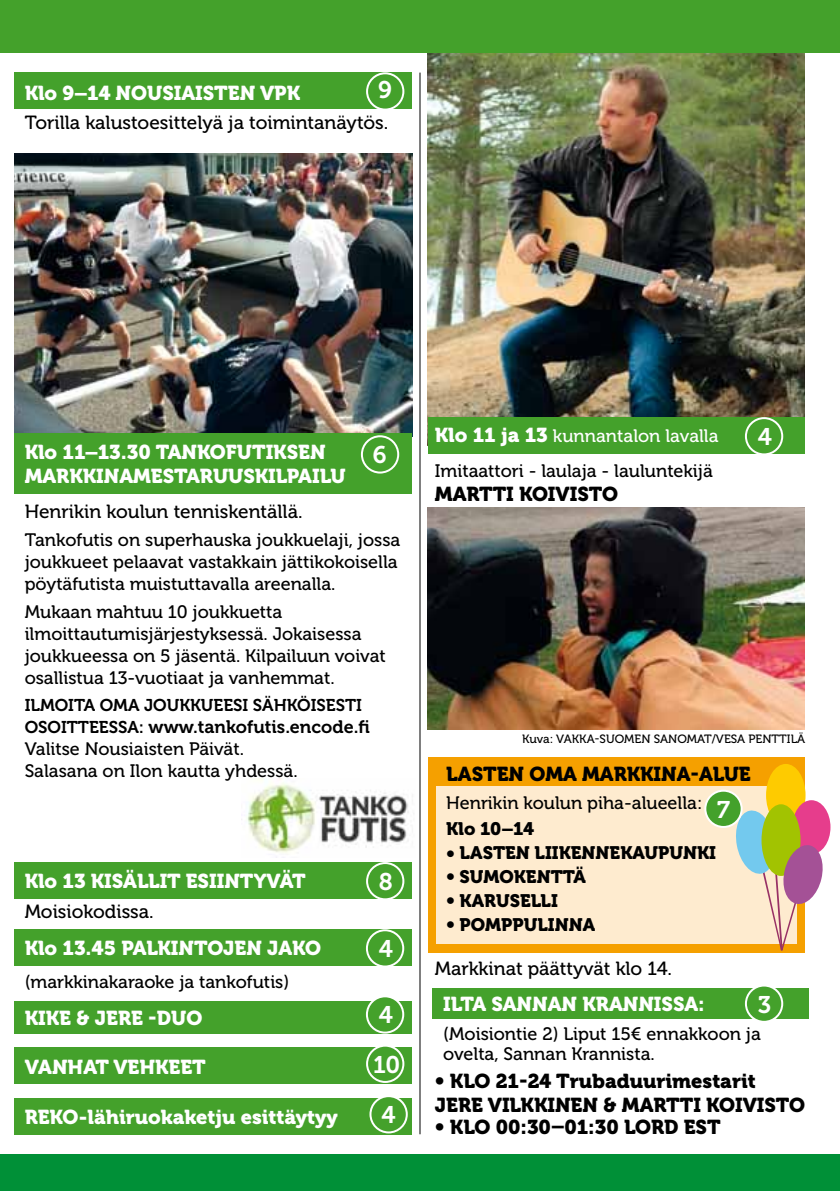
<style>
.page{position:relative;width:840px;height:1191px;background:#fff}
.page>*{position:absolute;margin:0;border:0;box-sizing:border-box;transform-origin:0 0}
.t1{font:24px "Museo 700";color:#fff}
.t2{font:20px/24px "Museo 900";color:#fff}
.t3{font:20px/24px "Museo 900";color:#000}
.t4{font:20px "Museo 900";letter-spacing:.02em;color:#fff}
.t5{font:19px "Museo 500";color:#000}
.t6{font:18px/22px "Museo 500";color:#000}
.t7{font:18px "Museo 900";color:#000}
.t8{font:18px "Museo 700";color:#000}
.t9{font:18px "Museo 900";letter-spacing:.04em;color:#000}
.t10{font:17px "Museo 700";color:#000}
.t11{font:12px "Museo 500";color:#000}
.s1{font-size:17px}
.s2{font-family:"Museo 900";font-size:20px;color:#fff}
.s3{color:#fff}
.s4{font-family:"Museo 700";font-size:24px;color:#fff}
</style>
<div class="page">
<img style="left:427px;top:508px;width:377px;height:221px">
<img style="left:427px;top:52px;width:377px;height:365px">
<div style="left:0;top:1154px;width:839px;height:37px;background:#009037"></div>
<div style="left:0;top:0;width:839px;height:52px;background:#44a12b"></div>
<img style="left:15px;top:153px;width:397px;height:280px">
<div style="left:15px;top:433px;width:397px;height:60px;background:#44a12b"></div>
<img style="left:247px;top:778px;width:167px;height:76px">
<div style="left:361px;top:435px;width:38px;height:38px;border:2px solid #fff;border-radius:50%"></div>
<div style="left:15px;top:1047px;width:397px;height:36px;background:#44a12b"></div>
<div style="left:15px;top:929px;width:397px;height:36px;background:#44a12b"></div>
<div style="left:366px;top:929px;width:38px;height:38px;border:2px solid #fff;border-radius:50%"></div>
<div style="left:15px;top:1001px;width:397px;height:33px;background:#44a12b"></div>
<div style="left:367px;top:996px;width:36px;height:36px;background:#44a12b;border-radius:50%"></div>
<div style="left:366px;top:995px;width:38px;height:38px;border:2px solid #fff;border-radius:50%"></div>
<div style="left:366px;top:1044px;width:38px;height:39px;border:2px solid #fff;border-radius:50%"></div>
<div style="left:15px;top:862px;width:397px;height:36px;background:#44a12b"></div>
<div style="left:366px;top:862px;width:38px;height:38px;border:2px solid #fff;border-radius:50%"></div>
<div style="left:427px;top:757px;width:377px;height:195px;background:#f5a000"></div>
<div style="left:436px;top:786px;width:360px;height:157px;background:#feebcf"></div>
<div style="left:765px;top:764px;width:40px;height:62px;background:#fecb00;border-radius:50%"></div>
<div style="left:791px;top:800px;width:39px;height:54px;background:#e63d8c;border-radius:50%"></div>
<svg style="left:733px;top:808px;width:91px;height:142px"></svg>
<div style="left:705px;top:790px;width:36px;height:37px;background:#44a12b;border-radius:50%"></div>
<div style="left:704px;top:789px;width:38px;height:39px;border:2px solid #fff;border-radius:50%"></div>
<hr style="left:419px;top:73px;width:1px;height:1061px;background:#000">
<div style="left:15px;top:72px;width:397px;height:37px;background:#44a12b"></div>
<div style="left:366px;top:72px;width:38px;height:39px;border:2px solid #fff;border-radius:50%"></div>
<div style="left:15px;top:1098px;width:397px;height:36px;background:#44a12b"></div>
<div style="left:369px;top:1095px;width:38px;height:38px;border:2px solid #fff;border-radius:50%"></div>
<div style="left:427px;top:417px;width:377px;height:36px;background:#44a12b"></div>
<div style="left:744px;top:417px;width:38px;height:38px;border:2px solid #fff;border-radius:50%"></div>
<div style="left:432px;top:988px;width:376px;height:30px;background:#44a12b"></div>
<div style="left:745px;top:985px;width:36px;height:36px;background:#44a12b;border-radius:50%"></div>
<div style="left:744px;top:984px;width:38px;height:38px;border:2px solid #fff;border-radius:50%"></div>
<h1 class="t1" style="left:378px;top:76px;width:15px">9</h1>
<p class="t2" style="left:25px;top:81px;width:277px">KLO 9–14 NOUSIAISTEN VPK</p>
<p class="t5" style="left:25px;top:112px;width:365px">Torilla kalustoesittelyä ja toimintanäytös.</p>
<p class="t2" style="left:25px;top:440px;width:322px">KLO 11–13.30 TANKOFUTIKSEN<br>MARKKINAMESTARUUSKILPAILU</p>
<p class="t5" style="left:25px;top:501px;width:279px">Henrikin koulun tenniskentällä.</p>
<p class="t6" style="left:25px;top:529px;width:377px">Tankofutis on superhauska joukkuelaji, jossa joukkueet pelaavat vastakkain jättikokoisella pöytäfutista muistuttavalla areenalla.</p>
<p class="t6" style="left:25px;top:600px;width:362px">Mukaan mahtuu 10 joukkuetta ilmoittautumisjärjestyksessä. Jokaisessa joukkueessa on 5 jäsentä. Kilpailuun voivat osallistua 13-vuotiaat ja vanhemmat.</p>
<p class="t10" style="left:25px;top:696px;width:337px">ILMOITA OMA J OUKKUEESI SÄHKÖI-SESTI</p>
<p class="t8" style="left:25px;top:717px;width:346px"><span class="s1">OSOITTEESSA:</span> WWW.TANKOFUTIS.ENCODE.FI</p>
<p class="t6" style="left:25px;top:738px;width:274px">Valitse Nousiaisten Päivät.<br>Salasana on Ilon kautta yhdessä.</p>
<h1 class="t1" style="left:373px;top:442px;width:15px">6</h1>
<p class="t4" style="left:25px;top:870px;width:282px">KLO 13 KISÄLLIT ESIINTYVÄT</p>
<p class="t5" style="left:25px;top:901px;width:131px">Moisiokodissa.</p>
<h1 class="t1" style="left:378px;top:868px;width:15px">8</h1>
<p class="t2" style="left:25px;top:936px;width:298px">KLO 13.45 PALKINTOJEN JAKO</p>
<h1 class="t1" style="left:378px;top:935px;width:16px">4</h1>
<p class="t6" style="left:25px;top:971px;width:266px">(markkinakaraoke ja tankofutis)</p>
<p class="t2" style="left:25px;top:1006px;width:179px">KIKE &amp; JERE -DUO</p>
<h1 class="t1" style="left:378px;top:1001px;width:16px">4</h1>
<p class="t2" style="left:25px;top:1055px;width:182px">VANHAT VEHKEET</p>
<h1 class="t1" style="left:373px;top:1051px;width:29px">10</h1>
<p class="t2" style="left:25px;top:1105px;width:314px">REKO-LÄHIRUOKAKETJU ESITTÄYTYY</p>
<h1 class="t1" style="left:381px;top:1101px;width:16px">4</h1>
<p class="t6" style="left:434px;top:418px;width:285px;line-height:35.4px"><span class="s2">KLO 11 JA 13</span> <span class="s3">kunnantalon lavalla<br></span>Imitaattori - laulaja - lauluntekijä</p>
<p class="t3" style="left:434px;top:482px;width:184px">MARTTI KOIVISTO</p>
<h1 class="t1" style="left:757px;top:423px;width:16px">4</h1>
<p class="t11" style="left:522px;top:732px;width:51px">Kuva: Vakka</p>
<p class="t11" style="left:594px;top:732px;width:40px">-Suomen</p>
<p class="t11" style="left:653px;top:732px;width:43px">Sanomat</p>
<p class="t11" style="left:711px;top:732px;width:21px">/Vesa</p>
<p class="t11" style="left:748px;top:732px;width:16px">Pentt</p>
<p class="t11" style="left:786px;top:732px;width:20px">ilä</p>
<p class="t3" style="left:446px;top:762px;width:306px">LASTEN OMA MARKKINA-ALUE</p>
<p class="t6" style="left:446px;top:792px;width:285px">Henrikin koulun piha-alueella: <span class="s4">7</span></p>
<p class="t7" style="left:446px;top:818px;width:90px">KLO 10–14</p>
<p class="t7" style="left:446px;top:842px;width:271px">• LASTEN LIIKENNEKAUPUNKI</p>
<p class="t7" style="left:446px;top:866px;width:139px">• SUMOKENTTÄ</p>
<p class="t9" style="left:446px;top:890px;width:113px">• KARUSELLI</p>
<p class="t7" style="left:446px;top:914px;width:149px">• POMPPULINNA</p>
<p class="t5" style="left:434px;top:958px;width:238px">Markkinat päättyvät klo 14.</p>
<h1 class="t1" style="left:757px;top:991px;width:15px">3</h1>
<p class="t2" style="left:443px;top:991px;width:263px">ILTA SANNAN KRANNISSA:</p>
<p class="t6" style="left:443px;top:1024px;width:319px;line-height:20px">(Moisiontie 2) Liput 15€ ennakkoon ja ovelta, Sannan Krannista.</p>
<p class="t3" style="left:434px;top:1069px;width:371px">• KLO 21-24 TRUBADUURIMESTARIT<br>JERE VILKKINEN &amp; MARTTI KOIVISTO</p>
<p class="t3" style="left:434px;top:1115px;width:287px">• KLO 00:30–01:30 LORD EST</p>
</div>
